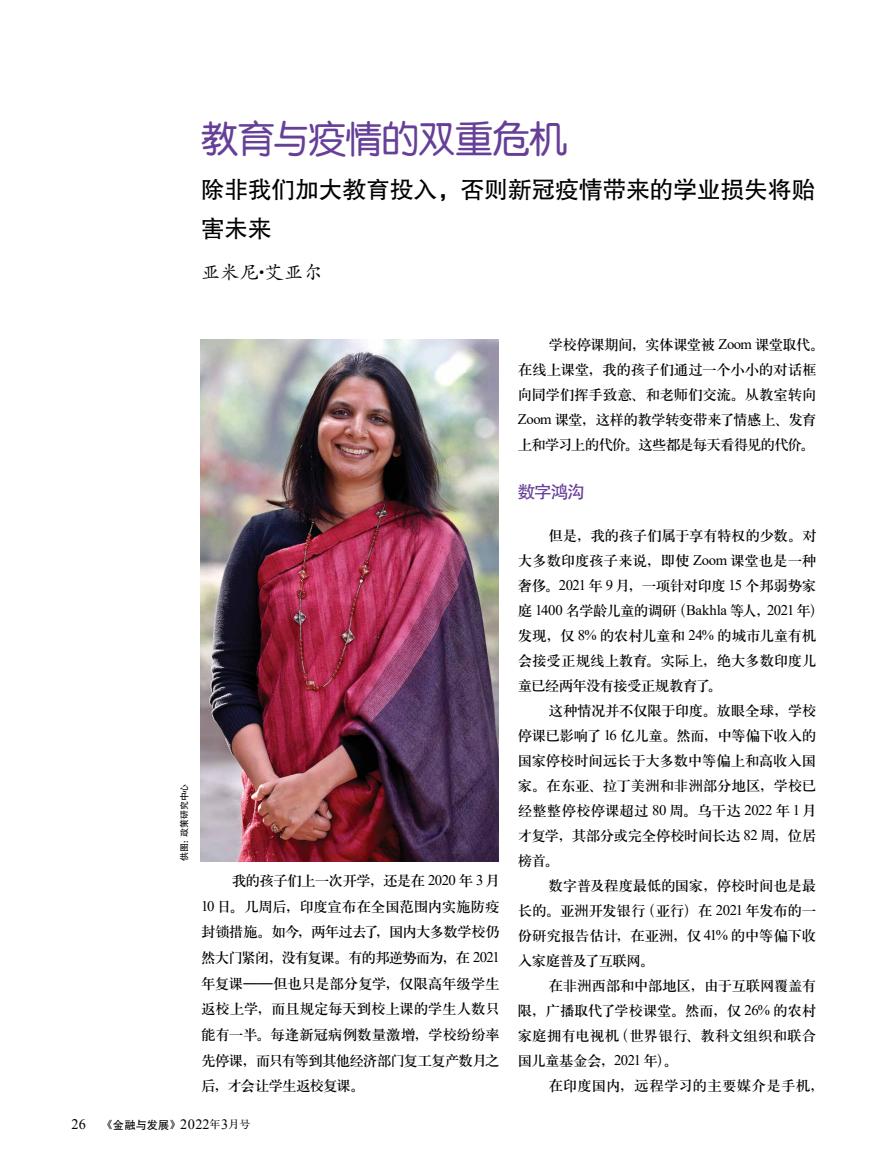
<style>
.page{position:relative;width:872px;height:1170px;background:#fff}
.page>*{position:absolute;margin:0;border:0;box-sizing:border-box;transform-origin:0 0}
.t1{font:37.5px "FZY3 JW GB1 0";letter-spacing:-.02em;color:#663f98}
.t2{font:24px/39px "FZHTJW GB1 0";letter-spacing:-.015em;color:#000}
.t3{font:19.5px "FZKTK GBK1 0";color:#000}
.t4{font:17.7px "FZHTJW GB1 0";color:#663f98}
.t5{font:14.7px/25px "H Ya 3 gj";letter-spacing:-.04em;color:#000;text-align:justify}
.t6{font:14.7px "H Ya 3 gj";color:#000}
.t7{font:11.55px "FZHTJW GB1 0";color:#000}
.t8{font:9px "FZHTJW GB1 0";letter-spacing:-.005em;color:#000}
.s1{font-family:"Times New Roman";font-size:14.7px}
.s2{font-family:"Times New Roman"}
.s3{font-family:"Times New Roman";font-size:14.55px}
.s4{font-size:10.05px}
.s5{font-family:"Times New Roman";font-size:14.25px}
.s6{font-family:"FZS3 JW GB1 0";font-size:10.65px}
</style>
<div class="page">
<img style="left:201px;top:339px;width:297px;height:522px">
<h1 class="t1" style="left:201px;top:119px;width:368px">教育与疫情的双重危机</h1>
<h2 class="t2" style="left:201px;top:170px;width:616px">除非我们加大教育投入，否则新冠疫情带来的学业损失将贻害未来</h2>
<h3 class="t3" style="left:201px;top:262px;width:124px">亚米尼<span class="s1">•</span>艾亚尔</h3>
<p class="t8" style="left:179px;top:861px;width:79px;rotate:-90deg">供图：政策研究中心</p>
<p class="t5" style="left:201px;top:867px;width:300px;line-height:25.7px;text-indent:31px">我的孩子们上一次开学，还是在 <span class="s2">2020</span> 年 <span class="s2">3</span> 月<span class="s2">10</span> 日。几周后，印度宣布在全国范围内实施防疫封锁措施。如今，两年过去了，国内大多数学校仍然大门紧闭，没有复课。有的邦逆势而为，在 <span class="s2">2021</span>年复课——但也只是部分复学，仅限高年级学生返校上学，而且规定每天到校上课的学生人数只能有一半。每逢新冠病例数量激增，学校纷纷率先停课，而只有等到其他经济部门复工复产数月之后，才会让学生返校复课。</p>
<p class="t5" style="left:518px;top:332px;width:308px;text-align:left;text-indent:31px">学校停课期间，实体课堂被 <span class="s2">Zoom</span> 课堂取代。在线上课堂，我的孩子们通过一个小小的对话框向同学们挥手致意、和老师们交流。从教室转向<br><span class="s2">Zoom</span> 课堂，这样的教学转变带来了情感上、发育上和学习上的代价。这些都是每天看得见的代价。</p>
<p class="t4" style="left:518px;top:482px;width:68px">数字鸿沟</p>
<p class="t5" style="left:518px;top:523px;width:308px;text-align:left;text-indent:31px">但是，我的孩子们属于享有特权的少数。对大多数印度孩子来说，即使 <span class="s2">Zoom</span> 课堂也是一种奢侈。<span class="s2">2021</span> 年 <span class="s2">9</span> 月，一项针对印度 <span class="s2">15</span> 个邦弱势家庭 <span class="s2">1400</span> 名学龄儿童的调研（<span class="s2">Bakhla</span> 等人，<span class="s2">2021</span> 年）发现，仅 <span class="s2">8%</span> 的农村儿童和 <span class="s2">24%</span> 的城市儿童有机会接受正规线上教育。实际上，绝大多数印度儿童已经两年没有接受正规教育了。</p>
<p class="t5" style="left:518px;top:698px;width:300px;text-indent:31px">这种情况并不仅限于印度。放眼全球，学校停课已影响了 <span class="s2">16</span> 亿儿童。然而，中等偏下收入的国家停校时间远长于大多数中等偏上和高收入国家。在东亚、拉丁美洲和非洲部分地区，学校已经整整停校停课超过 <span class="s2">80</span> 周。乌干达 <span class="s2">2022</span> 年 <span class="s2">1</span>月才复学，其部分或完全停校时间长达 <span class="s2">82</span> 周，位居榜首。</p>
<p class="t5" style="left:518px;top:873px;width:300px;text-indent:31px">数字普及程度最低的国家，停校时间也是最长的。亚洲开发银行（亚行）在 <span class="s2">2021</span> 年发布的一份研究报告估计，在亚洲，仅 <span class="s2">41%</span> 的中等偏下收入家庭普及了互联网。</p>
<p class="t5" style="left:518px;top:973px;width:300px;text-indent:31px">在非洲西部和中部地区，由于互联网覆盖有限，广播取代了学校课堂。然而，仅 <span class="s2">26%</span> 的农村家庭拥有电视机（世界银行、教科文组织和联合国儿童基金会，<span class="s2">2021</span> 年）。</p>
<p class="t6" style="left:548px;top:1078px;width:277px">在印度国内，远程学习的主要媒介是手机，</p>
<p class="t7" style="left:72px;top:1118px;width:180px"><span class="s3">26</span> <span class="s4">《</span>金融与发展<span class="s4">》</span><span class="s5">2022</span><span class="s6">年</span><span class="s5">3</span><span class="s6">月号</span></p>
</div>
